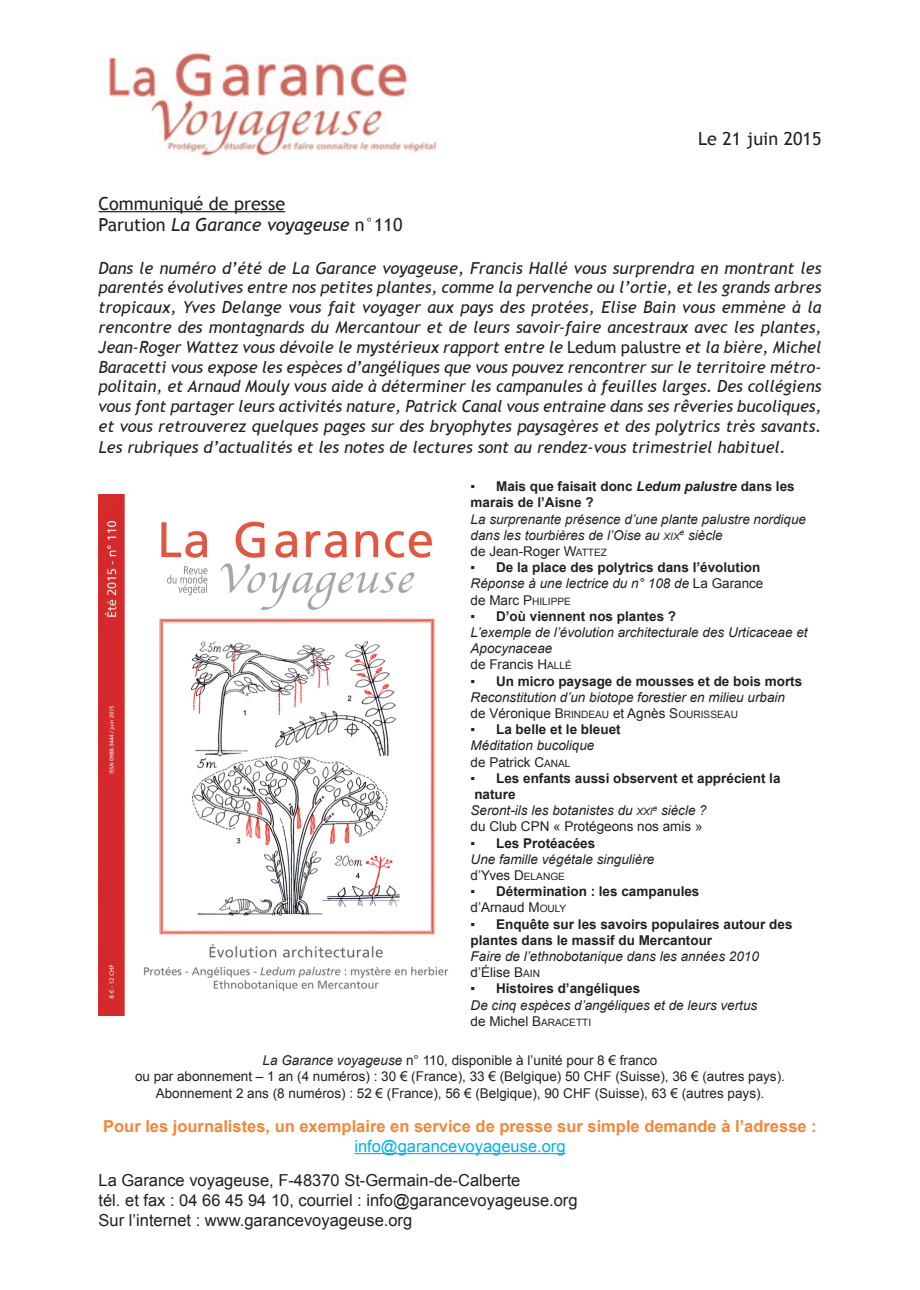
<style>
.page{position:relative;width:920px;height:1290px;background:#fff}
.page>*{position:absolute;margin:0;border:0;box-sizing:border-box;transform-origin:0 0}
.t1{font:18px/21.6px "Trebuchet MS";color:#231f20}
.t2{font:italic 16.5px/20px "Trebuchet MS";color:#231f20;text-align:justify}
.t3{font:16.5px/19.8px "Arial";color:#231f20}
.t4{font:700 16.5px "Arial";color:#f48639}
.t5{font:16.5px "Arial";color:#00aeef}
.t6{font:italic 13.5px/16.2px "Arial";color:#231f20}
.t7{font:700 13.5px/16.2px "Arial";color:#231f20}
.t8{font:13.5px/16.2px "Arial";color:#231f20;text-align:center}
.s1{font-style:italic}
.s2{font-style:normal}
.s3{font-weight:400}
.s4{font-size:10.2px}
.s5{font-style:normal;font-size:10.2px}
.s6{font-weight:400;font-style:italic}
.s7{font-weight:400;font-size:10.2px}
.s8{font-weight:700;font-style:normal}
.s9{font-weight:400;font-style:italic;font-size:10.2px}
</style>
<div class="page">
<img style="left:108px;top:52px;width:329px;height:104px">
<hr style="left:99px;top:211px;width:186px;height:1px;background:#231f20">
<img style="left:99px;top:494px;width:349px;height:521px">
<hr style="left:354px;top:1153px;width:212px;height:1px;background:#00aeef">
<p class="t1" style="left:698px;top:128px;width:125px">Le 21 juin 2015</p>
<p class="t1" style="left:99px;top:193px;width:305px">Communiqué de presse<br>Parution <span class="s1">La Garance voyageuse</span> n°110</p>
<p class="t2" style="left:99px;top:258px;width:724px">Dans le numéro d’été de La Garance voyageuse, Francis Hallé vous surprendra en montrant les parentés évolutives entre nos petites plantes, comme la pervenche ou l’ortie, et les grands arbres tropicaux, Yves Delange vous fait voyager aux pays des protées, Elise Bain vous emmène à la rencontre des montagnards du Mercantour et de leurs savoir-faire ancestraux avec les plantes, Jean-Roger Wattez vous dévoile le mystérieux rapport entre le <span class="s2">Ledum palustre</span> et la bière, Michel Baracetti vous expose les espèces d’angéliques que vous pouvez rencontrer sur le territoire métro&shy;politain, et Arnaud Mouly vous aide à déterminer les campanules à feuilles larges. Des collégiens vous font partager leurs activités nature, Patrick Canal vous entraine dans ses rêveries bucoliques, et vous retrouverez quelques pages sur des bryophytes paysagères et des polytrics très savants.<br>Les rubriques d’actualités et les notes de lectures sont au rendez-vous trimestriel habituel.</p>
<p class="t7" style="left:471px;top:478px;width:326px"><span class="s3">▪</span> Mais que faisait donc <span class="s1">Ledum palustre</span> dans les marais de l’Aisne ?</p>
<p class="t6" style="left:471px;top:511px;width:337px">La surprenante présence d’une plante palustre nordique dans les tourbières de l’Oise au <span class="s4">xix</span><sup>e</sup> siècle<br><span class="s2">de Jean-Roger W</span><span class="s5">Attez</span></p>
<p class="t7" style="left:471px;top:559px;width:294px"><span class="s3">▪</span> De la place des polytrics dans l’évolution<br><span class="s6">Réponse à une lectrice du n° 108 de</span> <span class="s3">La Garance de Marc P</span><span class="s7">HiLiPPe</span></p>
<p class="t6" style="left:471px;top:608px;width:338px"><span class="s2">▪</span> <span class="s8">D’où viennent nos plantes ?<br></span>L’exemple de l’évolution architecturale des Urticaceae et<br>Apocynaceae<br><span class="s2">de Francis H</span><span class="s5">ALLé</span></p>
<p class="t6" style="left:471px;top:673px;width:333px"><span class="s2">▪</span> <span class="s8">Un micro paysage de mousses et de bois morts<br></span>Reconstitution d’un biotope forestier en milieu urbain <span class="s2">de Véronique B</span><span class="s5">RindeAu</span> <span class="s2">et Agnès S</span><span class="s5">ouRiSSeAu</span></p>
<p class="t6" style="left:471px;top:721px;width:152px"><span class="s2">▪</span> <span class="s8">La belle et le bleuet<br></span>Méditation bucolique<br><span class="s2">de Patrick C</span><span class="s5">AnAL</span></p>
<p class="t7" style="left:471px;top:770px;width:311px"><span class="s3">▪</span> Les enfants aussi observent et apprécient la nature<br><span class="s6">Seront-ils les botanistes du</span> <span class="s9">xxi</span><sup>e</sup> <span class="s6">siècle ?<br></span><span class="s3">du Club CPn « Protégeons nos amis »</span></p>
<p class="t6" style="left:471px;top:835px;width:185px"><span class="s2">▪</span> <span class="s8">Les Protéacées<br></span>Une famille végétale singulière <span class="s2">d’Yves d</span><span class="s5">eLAnGe</span></p>
<p class="t7" style="left:471px;top:883px;width:230px"><span class="s3">▪</span> Détermination : les campanules <span class="s3">d’Arnaud M</span><span class="s7">ouLY</span></p>
<p class="t7" style="left:471px;top:916px;width:323px"><span class="s3">▪</span> Enquête sur les savoirs populaires autour des plantes dans le massif du Mercantour</p>
<p class="t6" style="left:471px;top:948px;width:290px">Faire de l’ethnobotanique dans les années 2010 <span class="s2">d’élise B</span><span class="s5">Ain</span></p>
<p class="t6" style="left:471px;top:980px;width:288px"><span class="s2">▪</span> <span class="s8">Histoires d’angéliques<br></span>De cinq espèces d’angéliques et de leurs vertus <span class="s2">de Michel B</span><span class="s5">ARACetti</span></p>
<p class="t8" style="left:135px;top:1052px;width:651px"><span class="s1">La Garance voyageuse</span> n° 110, disponible à l’unité pour 8 € franco<br>ou par abonnement – 1 an (4 numéros) : 30 € (France), 33 € (Belgique) 50 CHF (Suisse), 36 € (autres pays).<br>Abonnement 2 ans (8 numéros) : 52 € (France), 56 € (Belgique), 90 CHF (Suisse), 63 € (autres pays).</p>
<p class="t4" style="left:103px;top:1117px;width:715px">Pour les journalistes, un exemplaire en service de presse sur simple demande à l’adresse :</p>
<p class="t5" style="left:354px;top:1137px;width:213px">info@garancevoyageuse.org</p>
<p class="t3" style="left:99px;top:1171px;width:481px">La Garance voyageuse, F-48370 St-Germain-de-Calberte<br>tél. et fax : 04 66 45 94 10, courriel : info@garancevoyageuse.org<br>Sur l’internet : www.garancevoyageuse.org</p>
</div>
